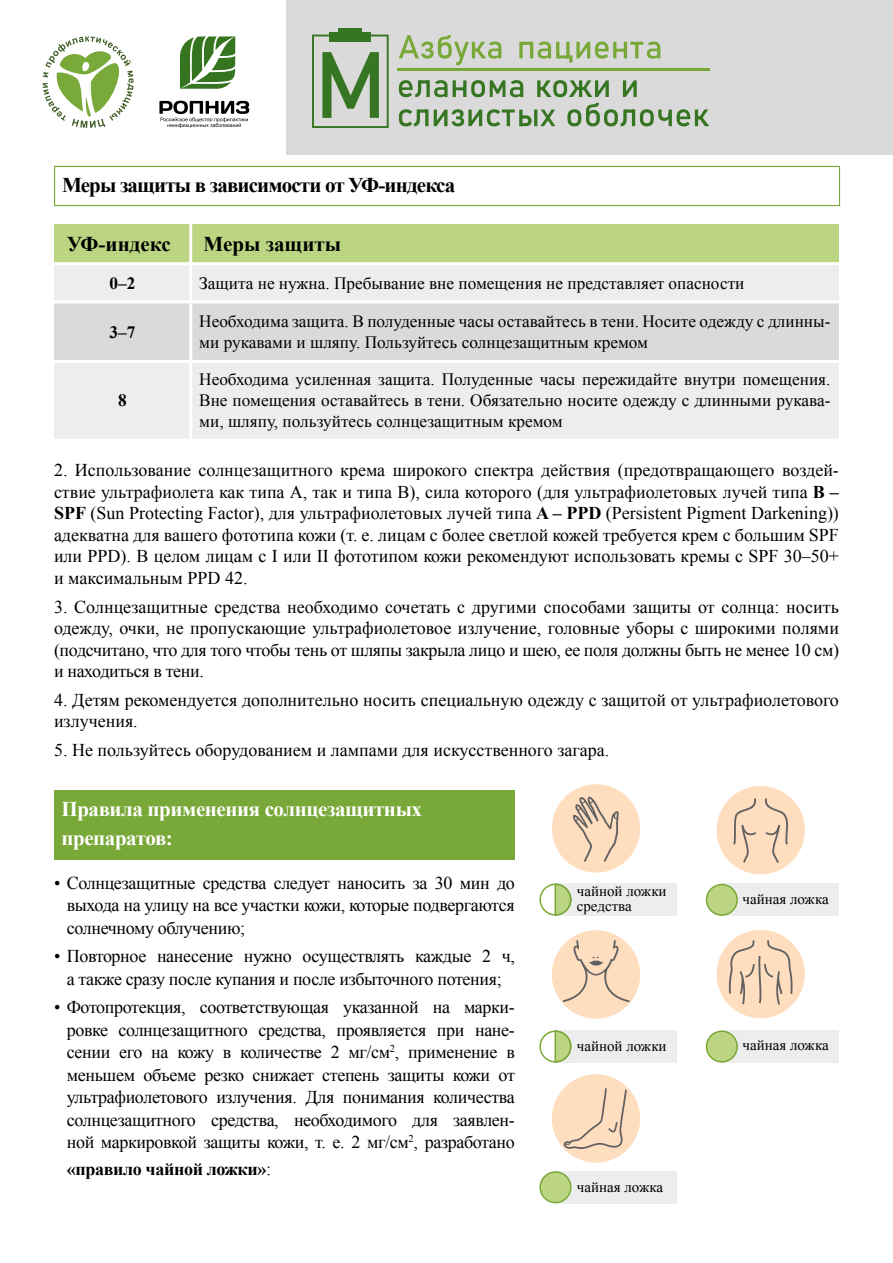
<style>
.page{position:relative;width:893px;height:1263px;background:#fff}
.page>*{position:absolute;margin:0;border:0;box-sizing:border-box;transform-origin:0 0}
.t1{font:700 21px/29.2px "Times New Roman";letter-spacing:-.02em;color:#fff}
.t2{font:700 21px "Times New Roman";letter-spacing:-.04em;color:#000}
.t3{font:700 21px "Times New Roman";color:#000}
.t4{font:18px/22.5px "Times New Roman";letter-spacing:-.02em;color:#000;text-align:justify}
.t5{font:18px/21.6px "Times New Roman";color:#000}
.t6{font:700 18px "Times New Roman";letter-spacing:-.02em;color:#000}
.t7{font:17.25px/20.7px "Times New Roman";color:#000}
.t8{font:700 17.25px "Times New Roman";color:#000}
.t9{font:15px/15px "Times New Roman";color:#000}
.s1{font-weight:700}
.s2{font-weight:400}
</style>
<div class="page">
<div style="left:287px;top:0;width:606px;height:154px;background:#dadada"></div>
<svg style="left:43px;top:36px;width:91px;height:92px"></svg>
<svg style="left:159px;top:101px;width:90px;height:27px"></svg>
<svg style="left:180px;top:36px;width:55px;height:53px"></svg>
<svg style="left:399px;top:35px;width:102px;height:30px"></svg>
<svg style="left:519px;top:42px;width:4px;height:16px"></svg>
<svg style="left:521px;top:42px;width:9px;height:3px"></svg>
<hr style="left:530px;top:42px;width:3px;height:16px;background:#78a838">
<svg style="left:538px;top:42px;width:13px;height:17px"></svg>
<hr style="left:556px;top:42px;width:3px;height:16px;background:#78a838">
<svg style="left:558px;top:42px;width:51px;height:21px"></svg>
<hr style="left:613px;top:42px;width:3px;height:16px;background:#78a838">
<svg style="left:615px;top:42px;width:45px;height:17px"></svg>
<div style="left:330px;top:32px;width:41px;height:9px;background:#367521"></div>
<div style="left:339px;top:28px;width:23px;height:5px;background:#367521"></div>
<svg style="left:399px;top:80px;width:49px;height:17px"></svg>
<hr style="left:453px;top:80px;width:3px;height:17px;background:#367521">
<svg style="left:456px;top:87px;width:7px;height:3px"></svg>
<hr style="left:463px;top:80px;width:3px;height:17px;background:#367521">
<svg style="left:471px;top:80px;width:52px;height:17px"></svg>
<svg style="left:537px;top:80px;width:72px;height:17px"></svg>
<svg style="left:623px;top:80px;width:14px;height:17px"></svg>
<svg style="left:399px;top:109px;width:29px;height:17px"></svg>
<svg style="left:434px;top:109px;width:121px;height:17px"></svg>
<svg style="left:567px;top:103px;width:142px;height:23px"></svg>
<hr style="left:397px;top:68px;width:312px;height:3px;background:#78a838">
<svg style="left:312px;top:35px;width:77px;height:93px"></svg>
<div style="left:716px;top:930px;width:89px;height:88px;background:#ffddbf;border-radius:50%"></div>
<div style="left:716px;top:786px;width:89px;height:88px;background:#ffddbf;border-radius:50%"></div>
<div style="left:552px;top:930px;width:88px;height:89px;background:#ffddbf;border-radius:50%"></div>
<div style="left:552px;top:784px;width:88px;height:88px;background:#ffddbf;border-radius:50%"></div>
<div style="left:552px;top:1074px;width:88px;height:88px;background:#ffddbf;border-radius:50%"></div>
<div style="left:556px;top:1030px;width:121px;height:32px;background:#ededed"></div>
<div style="left:556px;top:1171px;width:121px;height:32px;background:#ededed"></div>
<div style="left:722px;top:1030px;width:117px;height:32px;background:#ededed"></div>
<div style="left:556px;top:883px;width:121px;height:33px;background:#ededed"></div>
<div style="left:722px;top:883px;width:117px;height:33px;background:#ededed"></div>
<div style="left:54px;top:166px;width:786px;height:40px;border:1px solid #78a838"></div>
<div style="left:54px;top:790px;width:461px;height:69px;background:#78a838"></div>
<div style="left:54px;top:224px;width:785px;height:38px;background:#bbd582"></div>
<div style="left:54px;top:265px;width:785px;height:174px;background:#ededed"></div>
<div style="left:54px;top:303px;width:785px;height:57px;background:#dadada"></div>
<hr style="left:189px;top:224px;width:3px;height:38px;background:#fff">
<hr style="left:189px;top:265px;width:3px;height:35px;background:#fff">
<hr style="left:54px;top:300px;width:137px;height:3px;background:#fff">
<hr style="left:191px;top:300px;width:648px;height:3px;background:#fff">
<hr style="left:189px;top:303px;width:3px;height:57px;background:#fff">
<hr style="left:54px;top:360px;width:137px;height:3px;background:#fff">
<hr style="left:191px;top:360px;width:648px;height:3px;background:#fff">
<hr style="left:189px;top:363px;width:3px;height:76px;background:#fff">
<div style="left:539px;top:883px;width:33px;height:33px;border:2px solid #79a837;border-radius:50%"></div>
<svg style="left:554px;top:883px;width:18px;height:33px"></svg>
<div style="left:539px;top:1030px;width:33px;height:32px;border:2px solid #79a837;border-radius:50%"></div>
<svg style="left:554px;top:1030px;width:18px;height:33px"></svg>
<div style="left:540px;top:1172px;width:31px;height:30px;background:#bbd582;border-radius:50%"></div>
<div style="left:539px;top:1171px;width:33px;height:32px;border:2px solid #79a837;border-radius:50%"></div>
<div style="left:706px;top:884px;width:31px;height:31px;background:#bbd582;border-radius:50%"></div>
<div style="left:706px;top:884px;width:32px;height:32px;border:2px solid #79a837;border-radius:50%"></div>
<div style="left:706px;top:1031px;width:31px;height:31px;background:#bbd582;border-radius:50%"></div>
<div style="left:706px;top:1030px;width:32px;height:32px;border:2px solid #79a837;border-radius:50%"></div>
<svg style="left:728px;top:940px;width:65px;height:65px"></svg>
<svg style="left:733px;top:798px;width:55px;height:65px"></svg>
<svg style="left:563px;top:1088px;width:64px;height:61px"></svg>
<svg style="left:573px;top:796px;width:46px;height:66px"></svg>
<svg style="left:563px;top:940px;width:66px;height:62px"></svg>
<p class="t2" style="left:62px;top:171px;width:395px">Меры защиты в зависимости от УФ-индекса</p>
<p class="t3" style="left:67px;top:229px;width:105px">УФ-индекс</p>
<p class="t3" style="left:203px;top:229px;width:139px">Меры защиты</p>
<p class="t8" style="left:109px;top:271px;width:27px">0–2</p>
<p class="t7" style="left:199px;top:273px;width:547px">Защита не нужна. Пребывание вне помещения не представляет опасности</p>
<p class="t8" style="left:109px;top:320px;width:27px">3–7</p>
<p class="t7" style="left:199px;top:311px;width:633px">Необходима защита. В полуденные часы оставайтесь в тени. Носите одежду с длинны&shy;ми рукавами и шляпу. Пользуйтесь солнцезащитным кремом</p>
<p class="t7" style="left:199px;top:369px;width:633px;text-align:justify">Необходима усиленная защита. Полуденные часы пережидайте внутри помещения.<br>Вне помещения оставайтесь в тени. Обязательно носите одежду с длинными рукава&shy;ми, шляпу, пользуйтесь солнцезащитным кремом</p>
<p class="t4" style="left:54px;top:459px;width:786px;line-height:21.6px">2. Использование солнцезащитного крема широкого спектра действия (предотвращающего воздей&shy;ствие ультрафиолета как типа А, так и типа В), сила которого (для ультрафиолетовых лучей типа <span class="s1">В – SPF</span> (Sun Protecting Factor), для ультрафиолетовых лучей типа <span class="s1">A – PPD</span> (Persistent Pigment Darkening)) адекватна для вашего фототипа кожи (т. е. лицам с более светлой кожей требуется крем с большим SPF или PPD). В целом лицам с I или II фототипом кожи рекомендуют использовать кремы с SPF 30–50+ и максимальным PPD 42.</p>
<p class="t4" style="left:54px;top:595px;width:786px;line-height:21.6px">3. Солнцезащитные средства необходимо сочетать с другими способами защиты от солнца: носить одежду, очки, не пропускающие ультрафиолетовое излучение, головные уборы с широкими полями (подсчитано, что для того чтобы тень от шляпы закрыла лицо и шею, ее поля должны быть не менее 10 см) и находиться в тени.</p>
<p class="t5" style="left:54px;top:689px;width:786px">4. Детям рекомендуется дополнительно носить специальную одежду с защитой от ультрафиолетового излучения.</p>
<p class="t5" style="left:54px;top:739px;width:557px">5. Не пользуйтесь оборудованием и лампами для искусственного загара.</p>
<p class="t8" style="left:118px;top:388px;width:10px">8</p>
<p class="t1" style="left:61px;top:793px;width:362px">Правила применения солнцезащитных препаратов:</p>
<p class="t4" style="left:67px;top:871px;width:450px;text-indent:-13px">• Солнцезащитные средства следует наносить за 30 мин до выхода на улицу на все участки кожи, которые подвергаются солнечному облучению;</p>
<p class="t4" style="left:54px;top:944px;width:462px;text-align:center">• Повторное нанесение нужно осуществлять каждые 2 ч, а также сразу после купания и после избыточного потения;</p>
<p class="t4" style="left:67px;top:995px;width:450px;text-indent:-13px">• Фотопротекция, соответствующая указанной на марки&shy;ровке солнцезащитного средства, проявляется при нане&shy;сении его на кожу в количестве 2 мг/см<sup>2</sup>, применение в меньшем объеме резко снижает степень защиты кожи от ультрафиолетового излучения. Для понимания количества солнцезащитного средства, необходимого для заявлен&shy;ной маркировкой защиты кожи, т. е. 2 мг/см<sup>2</sup>, разработано</p>
<p class="t6" style="left:67px;top:1156px;width:206px">«правило чайной ложки»<span class="s2">:</span></p>
<p class="t9" style="left:577px;top:883px;width:91px">чайной ложки средства</p>
<p class="t9" style="left:742px;top:891px;width:88px">чайная ложка</p>
<p class="t9" style="left:577px;top:1038px;width:91px">чайной ложки</p>
<p class="t9" style="left:742px;top:1038px;width:88px">чайная ложка</p>
<p class="t9" style="left:577px;top:1179px;width:88px">чайная ложка</p>
</div>
